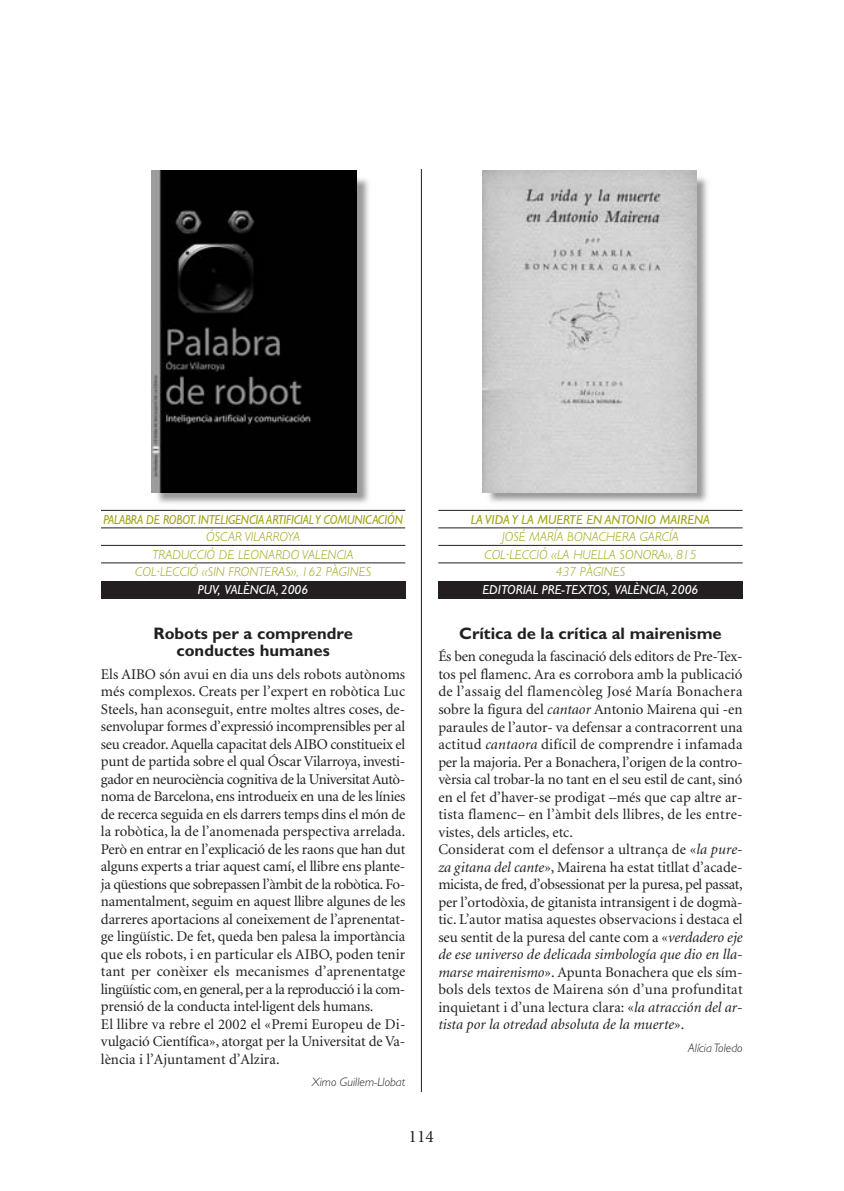
<style>
.page{position:relative;width:844px;height:1191px;background:#fff}
.page>*{position:absolute;margin:0;border:0;box-sizing:border-box;transform-origin:0 0}
.t1{font:17.5px "Minion";color:#231f20}
.t2{font:700 16.62px/17.5px "Gill Sans";color:#231f20;text-align:center}
.t3{font:14.88px/17.5px "Minion";letter-spacing:-.01em;color:#231f20}
.t4{font:italic 300 13.12px/17.5px "Gill Sans";color:#9ea615;text-align:center}
.t5{font:italic 13.12px "Gill Sans";color:#fff}
.t6{font:italic 13.12px "Gill Sans";letter-spacing:-.015em;color:#9ea615;scale:.91 1}
.t7{font:italic 13.12px "Gill Sans";letter-spacing:-.015em;color:#9ea615}
.t8{font:italic 300 12.25px "Gill Sans";color:#231f20}
.s1{font-style:italic}
</style>
<div class="page">
<hr style="left:421px;top:169px;width:1px;height:923px;background:#231f20">
<img style="left:482px;top:170px;width:226px;height:333px">
<img style="left:482px;top:170px;width:214px;height:322px">
<div style="left:438px;top:581px;width:304px;height:17px;background:#231f20"></div>
<hr style="left:438px;top:510px;width:304px;height:1px;background:#231f20">
<hr style="left:438px;top:527px;width:304px;height:1px;background:#231f20">
<hr style="left:438px;top:545px;width:304px;height:1px;background:#231f20">
<hr style="left:438px;top:562px;width:304px;height:1px;background:#231f20">
<img style="left:146px;top:170px;width:229px;height:340px">
<img style="left:151px;top:171px;width:205px;height:322px">
<div style="left:101px;top:581px;width:304px;height:17px;background:#231f20"></div>
<hr style="left:101px;top:510px;width:304px;height:1px;background:#231f20">
<hr style="left:101px;top:527px;width:304px;height:1px;background:#231f20">
<hr style="left:101px;top:545px;width:304px;height:1px;background:#231f20">
<hr style="left:101px;top:562px;width:304px;height:1px;background:#231f20">
<p class="t6" style="left:103px;top:515px;width:330px">PALABRA DE ROBOT. INTELIGENCIA ARTIFICIAL Y COMUNICACIÓN</p>
<p class="t4" style="left:135px;top:529px;width:237px">ÓSCAR VILARROYA<br>TRADUCCIÓ DE LEONARDO VALENCIA<br>COL·LECCIÓ «SIN FRONTERAS», 162 PÀGINES</p>
<p class="t5" style="left:198px;top:585px;width:112px">PUV, VALÈNCIA, 2006</p>
<p class="t2" style="left:153px;top:626px;width:201px">Robots per a comprendre conductes humanes</p>
<p class="t3" style="left:101px;top:666px;width:306px">Els AIBO són avui en dia uns dels robots autònoms més complexos. Creats per l’expert en robòtica Luc Steels, han aconseguit, entre moltes altres coses, de&shy;senvolupar formes d’expressió incomprensibles per al seu creador. Aquella capacitat dels AIBO constitueix el punt de partida sobre el qual Óscar Vilarroya, investi&shy;gador en neurociència cognitiva de la Universitat Autò&shy;noma de Barcelona, ens introdueix en una de les línies de recerca seguida en els darrers temps dins el món de la robòtica, la de l’anomenada perspectiva arrelada.<br>Però en entrar en l’explicació de les raons que han dut alguns experts a triar aquest camí, el llibre ens plante&shy;ja qüestions que sobrepassen l’àmbit de la robòtica. Fo&shy;namentalment, seguim en aquest llibre algunes de les darreres aportacions al coneixement de l’aprenentat&shy;ge lingüístic. De fet, queda ben palesa la importància que els robots, i en particular els AIBO, poden tenir tant per conèixer els mecanismes d’aprenentatge lingüístic com, en general, per a la reproducció i la com&shy;prensió de la conducta intel·ligent dels humans.<br>El llibre va rebre el 2002 el «Premi Europeu de Di&shy;vulgació Científica», atorgat per la Universitat de Va&shy;lència i l’Ajuntament d’Alzira.</p>
<p class="t8" style="left:312px;top:1077px;width:95px">Ximo Guillem-Llobat</p>
<p class="t7" style="left:470px;top:515px;width:241px">LA VIDA Y LA MUERTE EN ANTONIO MAIRENA</p>
<p class="t4" style="left:484px;top:529px;width:213px">JOSÉ MARÍA BONACHERA GARCÍA<br>COL·LECCIÓ «LA HUELLA SONORA», 815<br>437 PÀGINES</p>
<p class="t5" style="left:482px;top:585px;width:217px">EDITORIAL PRE-TEXTOS, VALÈNCIA, 2006</p>
<p class="t2" style="left:459px;top:626px;width:264px">Crítica de la crítica al mairenisme</p>
<p class="t3" style="left:438px;top:649px;width:306px">És ben coneguda la fascinació dels editors de Pre-Tex&shy;tos pel flamenc. Ara es corrobora amb la publicació de l’assaig del flamencòleg José María Bonachera sobre la figura del <span class="s1">cantaor</span> Antonio Mairena qui -en paraules de l’autor- va defensar a contracorrent una actitud <span class="s1">cantaora</span> difícil de comprendre i infamada per la majoria. Per a Bonachera, l’origen de la contro&shy;vèrsia cal trobar-la no tant en el seu estil de cant, sinó en el fet d’haver-se prodigat –més que cap altre ar&shy;tista flamenc– en l’àmbit dels llibres, de les entre&shy;vistes, dels articles, etc.<br>Considerat com el defensor a ultrança de «<span class="s1">la pure&shy;za gitana del cante</span>», Mairena ha estat titllat d’acade&shy;micista, de fred, d’obsessionat per la puresa, pel passat, per l’ortodòxia, de gitanista intransigent i de dogmà&shy;tic. L’autor matisa aquestes observacions i destaca el seu sentit de la puresa del cante com a «<span class="s1">verdadero eje de ese universo de delicada simbología que dio en lla&shy;marse mairenismo</span>». Apunta Bonachera que els sím&shy;bols dels textos de Mairena són d’una profunditat inquietant i d’una lectura clara: «<span class="s1">la atracción del ar&shy;tista por la otredad absoluta de la muerte</span>».</p>
<p class="t8" style="left:688px;top:1043px;width:56px">Alícia Toledo</p>
<p class="t1" style="left:408px;top:1130px;width:27px">114</p>
</div>
